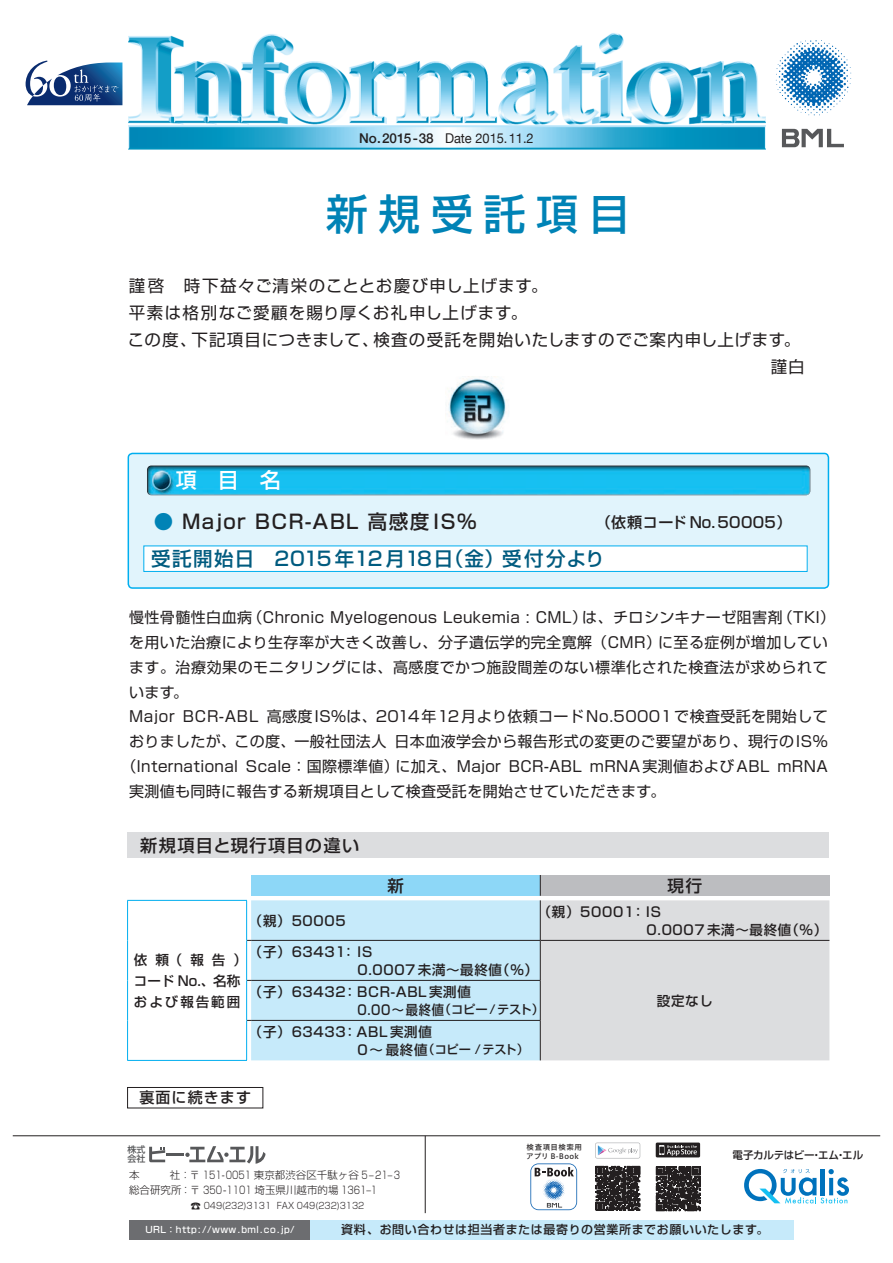
<style>
.page{position:relative;width:893px;height:1263px;background:#fff}
.page>*{position:absolute;margin:0;border:0;box-sizing:border-box;transform-origin:0 0}
.t1{font:500 42px "Shin Go Pro";letter-spacing:.25em;color:#0083b6}
.t2{font:500 21px "Shin Go Pro";color:#fff}
.t3{font:500 19.5px "Shin Go Pro";letter-spacing:.055em;color:#005b7f}
.t4{font:500 19.5px "Shin Go Pro";letter-spacing:.075em;color:#231f20}
.t5{font:500 17.25px "Shin Go Pro";letter-spacing:.075em;color:#231f20}
.t6{font:16.5px "Shin Go Pro";letter-spacing:.055em;color:#231f20}
.t7{font:500 16.5px "Shin Go Pro";color:#231f20}
.t8{font:15px "Shin Go Pro";letter-spacing:.03em;color:#231f20}
.t9{font:500 15px "Shin Go Pro";letter-spacing:.04em;color:#231f20}
.t10{font:500 15px "Shin Go Pro";letter-spacing:.075em;color:#231f20}
.t11{font:500 13.5px/18px "Shin Go Pro";letter-spacing:.05em;color:#231f20}
.t12{font:13.5px "Helvetica Neue";color:#231f20;scale:.95 1}
.t13{font:500 13.5px/21px "Shin Go Pro";letter-spacing:.145em;color:#231f20}
.t14{font:500 12.15px "Shin Go Pro";letter-spacing:-.015em;color:#231f20}
.t15{font:500 12px "Shin Go Pro";letter-spacing:.05em;color:#231f20}
.t16{font:300 10.5px/15px "Shin Go Pro";color:#231f20}
.t17{font:500 10.5px "Shin Go Pro";letter-spacing:-.025em;color:#231f20}
.t18{font:300 9px "Shin Go Pro";color:#231f20;scale:.9 1}
.t19{font:500 9px "Shin Go Pro";letter-spacing:.05em;color:#fff}
.t20{font:500 9px/9.4px "Shin Go Pro";color:#57585a}
.t21{font:7.5px/9px "Hiragino UD Sans Std W5";letter-spacing:.05em;color:#231f20}
.s1{font-weight:500}
.s2{color:#0083b6}
.s3{font-size:13.5px}
.s4{font-size:10.5px}
</style>
<div class="page">
<img style="left:103px;top:33px;width:688px;height:117px">
<svg style="left:776px;top:40px;width:75px;height:75px"></svg>
<svg style="left:782px;top:129px;width:62px;height:18px"></svg>
<hr style="left:425px;top:1136px;width:1px;height:77px;background:#231f20">
<hr style="left:13px;top:1135px;width:867px;height:1px;background:#231f20">
<div style="left:310px;top:1220px;width:484px;height:19px;background:#c6eafa"></div>
<div style="left:130px;top:1220px;width:180px;height:19px;background:#6c6d70"></div>
<svg style="left:744px;top:1169px;width:105px;height:34px"></svg>
<div style="left:128px;top:453px;width:700px;height:135px;background:#e1f4fc;border-radius:4px"></div>
<div style="left:128px;top:453px;width:701px;height:136px;border:2px solid #00aeef;border-radius:4px"></div>
<img style="left:447px;top:376px;width:62px;height:64px">
<img style="left:147px;top:465px;width:663px;height:30px">
<div style="left:144px;top:546px;width:663px;height:25px;background:#fff"></div>
<div style="left:144px;top:546px;width:663px;height:26px;border:1px solid #00aeef"></div>
<svg style="left:149px;top:1147px;width:16px;height:15px"></svg>
<hr style="left:166px;top:1153px;width:18px;height:3px;background:#57585a">
<svg style="left:185px;top:1146px;width:81px;height:18px"></svg>
<svg style="left:529px;top:1162px;width:50px;height:50px"></svg>
<svg style="left:530px;top:1163px;width:47px;height:47px"></svg>
<svg style="left:655px;top:1142px;width:45px;height:16px"></svg>
<svg style="left:655px;top:1166px;width:46px;height:46px"></svg>
<svg style="left:656px;top:1167px;width:44px;height:44px;background:#373435"></svg>
<svg style="left:595px;top:1143px;width:45px;height:15px"></svg>
<svg style="left:595px;top:1165px;width:46px;height:46px"></svg>
<svg style="left:596px;top:1166px;width:44px;height:44px;background:#373334"></svg>
<div style="left:127px;top:1087px;width:136px;height:21px;border:1px solid #231f20"></div>
<svg style="left:26px;top:61px;width:96px;height:44px"></svg>
<div style="left:251px;top:900px;width:289px;height:160px;background:#c6eafa"></div>
<div style="left:541px;top:900px;width:288px;height:160px;background:#dcdddf"></div>
<hr style="left:540px;top:900px;width:1px;height:40px;background:#231f20">
<hr style="left:540px;top:941px;width:1px;height:39px;background:#231f20">
<hr style="left:540px;top:981px;width:1px;height:39px;background:#231f20">
<hr style="left:540px;top:1021px;width:1px;height:39px;background:#231f20">
<hr style="left:251px;top:940px;width:289px;height:1px;background:#231f20">
<hr style="left:251px;top:980px;width:290px;height:1px;background:#231f20">
<hr style="left:251px;top:1020px;width:290px;height:1px;background:#231f20">
<hr style="left:540px;top:940px;width:289px;height:1px;background:#231f20">
<hr style="left:127px;top:900px;width:120px;height:1px;background:#00aeef">
<hr style="left:127px;top:901px;width:1px;height:39px;background:#00aeef">
<hr style="left:246px;top:901px;width:1px;height:39px;background:#00aeef">
<hr style="left:127px;top:940px;width:1px;height:40px;background:#00aeef">
<hr style="left:246px;top:940px;width:1px;height:40px;background:#00aeef">
<hr style="left:127px;top:980px;width:1px;height:40px;background:#00aeef">
<hr style="left:246px;top:980px;width:1px;height:40px;background:#00aeef">
<hr style="left:127px;top:1020px;width:1px;height:40px;background:#00aeef">
<hr style="left:246px;top:1020px;width:1px;height:40px;background:#00aeef">
<hr style="left:127px;top:1060px;width:120px;height:1px;background:#00aeef">
<div style="left:251px;top:875px;width:289px;height:21px;background:#8dd7f7"></div>
<div style="left:540px;top:875px;width:289px;height:21px;background:#bcbdc0"></div>
<svg style="left:540px;top:875px;width:1px;height:21px"></svg>
<div style="left:128px;top:832px;width:701px;height:26px;background:#dcdddf"></div>
<p class="t12" style="left:359px;top:128px;width:185px"><span class="s1">No.2015-38</span> Date 2015.11.2</p>
<h1 class="t1" style="left:326px;top:179px;width:306px">新規受託項目</h1>
<p class="t6" style="left:129px;top:272px;width:420px">謹啓　時下益々ご清栄のこととお慶び申し上げます。</p>
<p class="t6" style="left:129px;top:299px;width:400px">平素は格別なご愛顧を賜り厚くお礼申し上げます。</p>
<p class="t6" style="left:128px;top:326px;width:674px">この度、下記項目につきまして、検査の受託を開始いたしますのでご案内申し上げます。</p>
<p class="t6" style="left:771px;top:353px;width:35px">謹白</p>
<h2 class="t2" style="left:176px;top:463px;width:106px">項　目　名</h2>
<h3 class="t4" style="left:154px;top:506px;width:324px"><span class="s2">●</span> Major BCR-ABL 高感度IS％</h3>
<p class="t9" style="left:596px;top:510px;width:197px">（依頼コード No.50005）</p>
<h3 class="t3" style="left:151px;top:543px;width:455px">受託開始日　2015年12月18日（金）受付分より</h3>
<p class="t8" style="left:129px;top:605px;width:708px">慢性骨髄性白血病（Chronic Myelogenous Leukemia : CML）は、チロシンキナーゼ阻害剤（TKI）</p>
<p class="t8" style="left:129px;top:630px;width:700px">を用いた治療により生存率が大きく改善し、分子遺伝学的完全寛解（CMR）に至る症例が増加してい</p>
<p class="t8" style="left:129px;top:655px;width:700px">ます。治療効果のモニタリングには、高感度でかつ施設間差のない標準化された検査法が求められて</p>
<p class="t8" style="left:129px;top:680px;width:61px">います。</p>
<p class="t8" style="left:129px;top:704px;width:700px">Major BCR-ABL 高感度IS％は、2014年12月より依頼コードNo.50001で検査受託を開始して</p>
<p class="t8" style="left:129px;top:729px;width:700px">おりましたが、この度、一般社団法人 日本血液学会から報告形式の変更のご要望があり、現行のIS%</p>
<p class="t8" style="left:122px;top:754px;width:708px">（International Scale：国際標準値）に加え、Major BCR-ABL mRNA実測値およびABL mRNA</p>
<p class="t8" style="left:129px;top:779px;width:538px">実測値も同時に報告する新規項目として検査受託を開始させていただきます。</p>
<p class="t5" style="left:140px;top:831px;width:220px">新規項目と現行項目の違い</p>
<p class="t7" style="left:387px;top:872px;width:18px">新</p>
<p class="t7" style="left:667px;top:872px;width:36px">現行</p>
<p class="t13" style="left:134px;top:947px;width:115px">依頼（報告）コード No.、名称および報告範囲</p>
<p class="t11" style="left:249px;top:910px;width:98px">（親）50005</p>
<p class="t11" style="left:647px;top:901px;width:182px;text-indent:-109px">（親）50001：IS<br>0.0007 未満〜最終値（%）</p>
<p class="t11" style="left:357px;top:941px;width:182px;text-indent:-109px">（子）63431：IS　<br>0.0007 未満〜最終値（%）</p>
<p class="t11" style="left:657px;top:990px;width:58px">設定なし</p>
<p class="t11" style="left:249px;top:981px;width:224px">（子）63432：BCR-ABL 実測値</p>
<p class="t14" style="left:357px;top:999px;width:188px"><span class="s3">0.00〜最終値</span>（コピー/テスト）</p>
<p class="t11" style="left:249px;top:1021px;width:184px">（子）63433：ABL 実測値</p>
<p class="t14" style="left:357px;top:1039px;width:173px"><span class="s3">0〜最終値</span>（コピー /テスト）</p>
<p class="t10" style="left:139px;top:1085px;width:113px">裏面に続きます</p>
<p class="t20" style="left:127px;top:1143px;width:19px">株式会社</p>
<p class="t21" style="left:526px;top:1142px;width:57px">検査項目検索用アプリ B-Book</p>
<p class="t16" style="left:129px;top:1166px;width:272px">本 　　 社：〒 151-0051 東京都渋谷区千駄ヶ谷 5–21–3総合研究所：〒 350-1101 埼玉県川越市的場 1361–1</p>
<p class="t18" style="left:191px;top:1198px;width:195px"><span class="s4">☎</span> 049(232)3131　FAX 049(232)3132</p>
<p class="t17" style="left:732px;top:1146px;width:132px">電子カルテはビー・エム・エル</p>
<p class="t19" style="left:145px;top:1222px;width:151px">URL：http://www.bml.co.jp/</p>
<p class="t15" style="left:341px;top:1219px;width:429px">資料、お問い合わせは担当者または最寄りの営業所までお願いいたします。</p>
</div>
